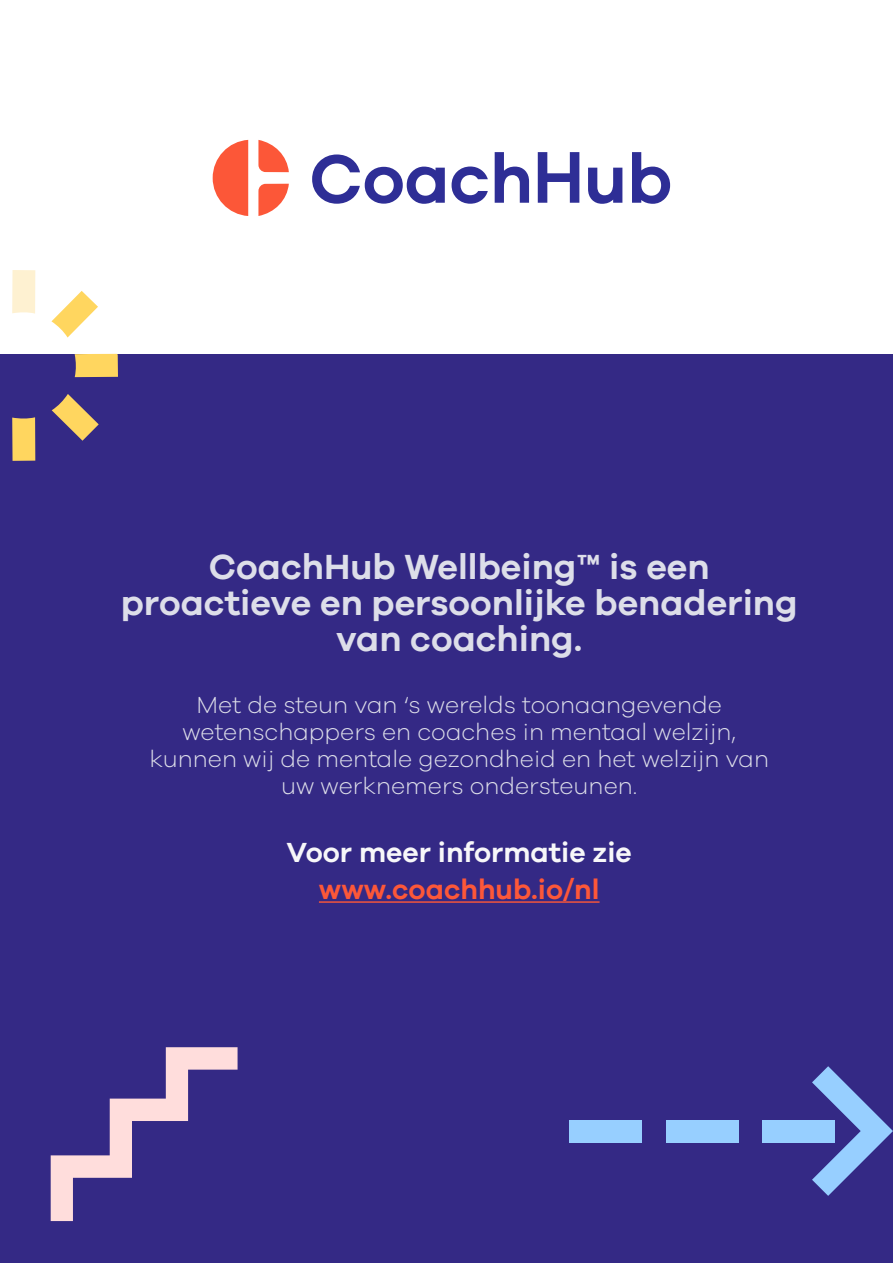
<style>
.page{position:relative;width:893px;height:1263px;background:#fff}
.page>*{position:absolute;margin:0;border:0;box-sizing:border-box;transform-origin:0 0}
.t1{font:600 36px/36px "Galano Grotesque";color:#dddee9;text-align:center}
.t2{font:600 28.5px "Galano Grotesque";color:#f7f7f9}
.t3{font:600 28.5px "Galano Grotesque";color:#fc5739}
.t4{font:300 24px/27px "Galano Grotesque";color:#dddee9;text-align:center}
</style>
<div class="page">
<div style="left:0;top:355px;width:893px;height:908px;background:#342985"></div>
<hr style="left:319px;top:901px;width:281px;height:2px;background:#fc5739">
<svg style="left:495px;top:152px;width:34px;height:51px"></svg>
<svg style="left:538px;top:152px;width:41px;height:51px"></svg>
<svg style="left:588px;top:168px;width:34px;height:36px"></svg>
<svg style="left:632px;top:152px;width:38px;height:52px"></svg>
<svg style="left:213px;top:140px;width:35px;height:76px"></svg>
<svg style="left:258px;top:140px;width:31px;height:32px"></svg>
<svg style="left:258px;top:184px;width:31px;height:32px"></svg>
<svg style="left:312px;top:154px;width:133px;height:50px"></svg>
<svg style="left:452px;top:166px;width:36px;height:38px"></svg>
<svg style="left:52px;top:394px;width:47px;height:47px"></svg>
<svg style="left:75px;top:354px;width:43px;height:23px"></svg>
<div style="left:12px;top:417px;width:23px;height:44px;background:#ffd65f"></div>
<div style="left:12px;top:270px;width:23px;height:44px;background:#fef1d1"></div>
<svg style="left:51px;top:291px;width:47px;height:46px"></svg>
<svg style="left:812px;top:1066px;width:81px;height:130px"></svg>
<div style="left:763px;top:1119px;width:72px;height:23px;background:#97cfff"></div>
<div style="left:666px;top:1119px;width:73px;height:23px;background:#97cfff"></div>
<div style="left:570px;top:1119px;width:72px;height:23px;background:#97cfff"></div>
<svg style="left:51px;top:1047px;width:187px;height:174px"></svg>
<h1 class="t1" style="left:121px;top:547px;width:678px">CoachHub Wellbeing™ is een proactieve en persoonlijke benadering van coaching.</h1>
<p class="t4" style="left:149px;top:691px;width:621px">Met de steun van ‘s werelds toonaangevende wetenschappers en coaches in mentaal welzijn, kunnen wij de mentale gezondheid en het welzijn van uw werknemers ondersteunen.</p>
<p class="t2" style="left:287px;top:835px;width:347px">Voor meer informatie zie</p>
<p class="t3" style="left:319px;top:872px;width:282px">www.coachhub.io/nl</p>
</div>
